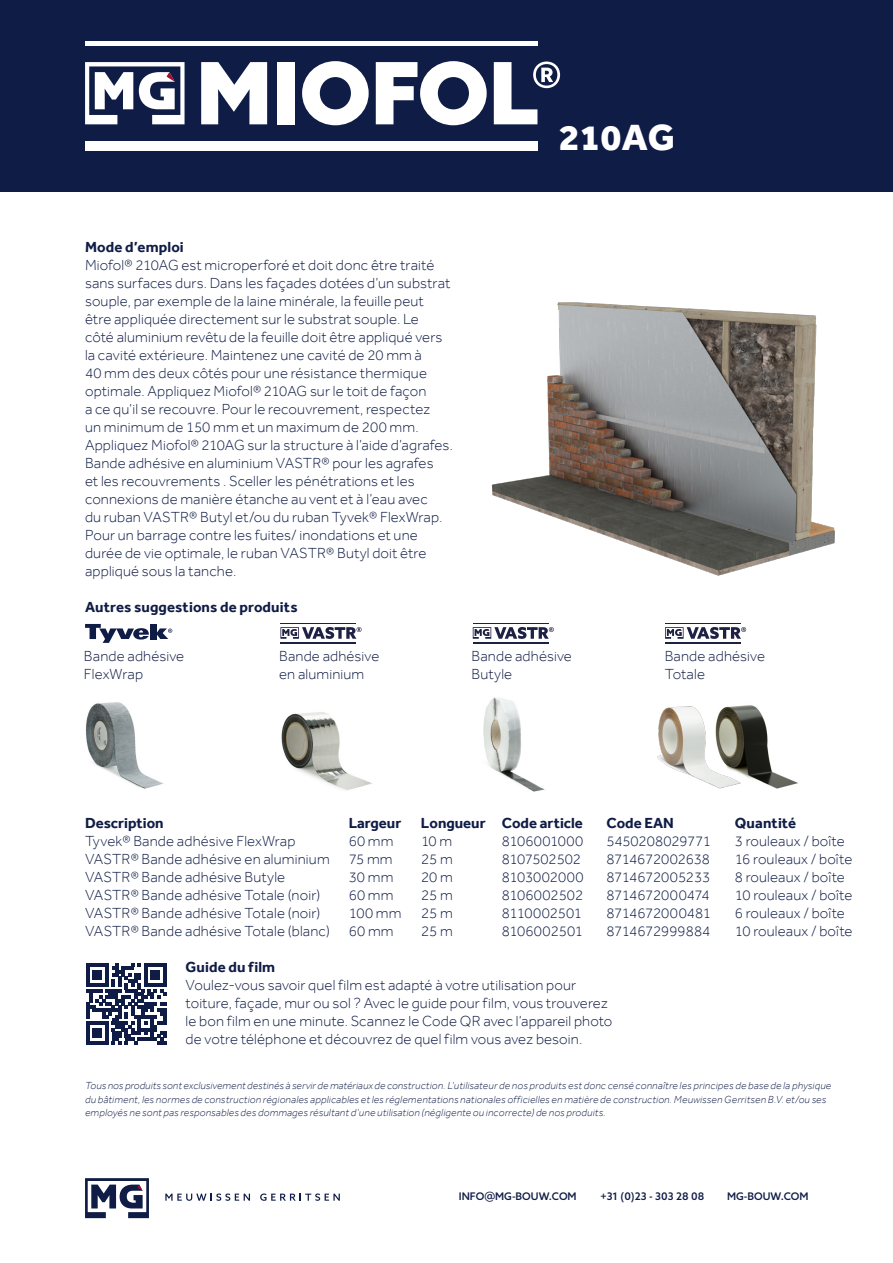
<style>
.page{position:relative;width:893px;height:1263px;background:#fff}
.page>*{position:absolute;margin:0;border:0;box-sizing:border-box;transform-origin:0 0}
.t1{font:800 37.5px "Effra";color:#fff}
.t2{font:300 15px/18px "Effra";letter-spacing:.01em;color:#0f1c45}
.t3{font:700 15px "Effra";letter-spacing:.005em;color:#0f1c45}
.t4{font:300 15px "Effra";letter-spacing:-.01em;color:#0f1c45}
.t5{font:300 15px "Effra";letter-spacing:-.02em;color:#0f1c45}
.t6{font:300 15px "Effra";letter-spacing:-.015em;color:#0f1c45}
.t7{font:italic 300 10.5px/13.5px "Effra";letter-spacing:.02em;color:#0f1c45}
.t8{font:500 10.5px "Azo Sans";color:#0f1c45}
.s1{font-size:13.5px}
</style>
<div class="page">
<div style="left:0;top:0;width:893px;height:191px;background:#0f1c45"></div>
<svg style="left:201px;top:62px;width:66px;height:62px"></svg>
<div style="left:277px;top:62px;width:18px;height:62px;background:#fff"></div>
<svg style="left:302px;top:61px;width:67px;height:64px"></svg>
<svg style="left:376px;top:61px;width:111px;height:64px"></svg>
<svg style="left:494px;top:62px;width:66px;height:62px"></svg>
<div style="left:85px;top:141px;width:452px;height:9px;background:#fff"></div>
<hr style="left:85px;top:41px;width:452px;height:4px;background:#fff">
<svg style="left:85px;top:62px;width:100px;height:62px"></svg>
<svg style="left:86px;top:963px;width:81px;height:81px"></svg>
<hr style="left:86px;top:1041px;width:23px;height:3px;background:#0f1c45">
<div style="left:92px;top:1028px;width:10px;height:10px;background:#0f1c45"></div>
<img style="left:491px;top:302px;width:344px;height:274px">
<svg style="left:165px;top:1193px;width:85px;height:8px"></svg>
<svg style="left:260px;top:1193px;width:80px;height:8px"></svg>
<svg style="left:85px;top:1178px;width:64px;height:40px"></svg>
<img style="left:746px;top:705px;width:52px;height:84px">
<img style="left:483px;top:697px;width:62px;height:95px">
<img style="left:86px;top:702px;width:77px;height:87px">
<img style="left:657px;top:705px;width:89px;height:84px">
<svg style="left:280px;top:627px;width:82px;height:12px"></svg>
<hr style="left:280px;top:642px;width:76px;height:2px;background:#1d2143">
<hr style="left:280px;top:623px;width:76px;height:1px;background:#1d2143">
<svg style="left:85px;top:624px;width:64px;height:19px"></svg>
<div style="left:150px;top:624px;width:6px;height:15px;background:#0f1c45"></div>
<svg style="left:156px;top:628px;width:16px;height:11px"></svg>
<svg style="left:473px;top:627px;width:81px;height:12px"></svg>
<hr style="left:473px;top:642px;width:76px;height:2px;background:#1d2143">
<hr style="left:473px;top:623px;width:76px;height:1px;background:#1d2143">
<svg style="left:665px;top:627px;width:81px;height:12px"></svg>
<hr style="left:665px;top:642px;width:76px;height:2px;background:#1d2143">
<hr style="left:665px;top:623px;width:76px;height:1px;background:#1d2143">
<img style="left:281px;top:712px;width:91px;height:78px">
<p class="t3" style="left:85px;top:238px;width:100px">Mode d’emploi</p>
<p class="t2" style="left:85px;top:256px;width:369px">Miofol® 210AG est microperforé et doit donc être traité sans surfaces durs. Dans les façades dotées d’un substrat souple, par exemple de la laine minérale, la feuille peut être appliquée directement sur le substrat souple. Le<br>côté aluminium revêtu de la feuille doit être appliqué vers la cavité extérieure. Maintenez une cavité de 20 mm à<br>40 mm des deux côtés pour une résistance thermique optimale. Appliquez Miofol® 210AG sur le toit de façon<br>a ce qu’il se recouvre. Pour le recouvrement, respectez<br>un minimum de 150 mm et un maximum de 200 mm.<br>Appliquez Miofol® 210AG sur la structure à l’aide d’agrafes.<br>Bande adhésive en aluminium VASTR® pour les agrafes<br>et les recouvrements . Sceller les pénétrations et les connexions de manière étanche au vent et à l’eau avec<br>du ruban VASTR® Butyl et/ou du ruban Tyvek® FlexWrap.<br>Pour un barrage contre les fuites/ inondations et une durée de vie optimale, le ruban VASTR® Butyl doit être appliqué sous la tanche.</p>
<h1 class="t1" style="left:559px;top:115px;width:118px">210AG</h1>
<p class="t3" style="left:85px;top:598px;width:214px">Autres suggestions de produits</p>
<p class="t2" style="left:279px;top:647px;width:102px">Bande adhésive en aluminium</p>
<p class="t2" style="left:472px;top:647px;width:102px">Bande adhésive<br>Butyle</p>
<p class="t2" style="left:84px;top:647px;width:102px">Bande adhésive<br>FlexWrap</p>
<p class="t2" style="left:665px;top:647px;width:102px">Bande adhésive<br>Totale</p>
<p class="t3" style="left:85px;top:814px;width:80px">Description</p>
<p class="t3" style="left:349px;top:814px;width:54px">Largeur</p>
<p class="t3" style="left:421px;top:814px;width:164px">Longueur Code article</p>
<p class="t3" style="left:606px;top:814px;width:69px">Code EAN</p>
<p class="t3" style="left:735px;top:814px;width:63px">Quantité</p>
<p class="t2" style="left:85px;top:832px;width:212px">Tyvek® Bande adhésive FlexWrap</p>
<p class="t2" style="left:349px;top:832px;width:46px">60 mm</p>
<p class="t2" style="left:421px;top:832px;width:33px">10 m</p>
<p class="t2" style="left:502px;top:832px;width:83px">8106001000</p>
<p class="t2" style="left:606px;top:832px;width:106px">5450208029771</p>
<p class="t2" style="left:735px;top:832px;width:112px">3 rouleaux / boîte</p>
<p class="t2" style="left:85px;top:850px;width:246px">VASTR® Bande adhésive en aluminium</p>
<p class="t2" style="left:349px;top:850px;width:45px">75 mm</p>
<p class="t2" style="left:421px;top:850px;width:33px">25 m</p>
<p class="t4" style="left:502px;top:850px;width:81px">8107502502</p>
<p class="t6" style="left:606px;top:850px;width:105px">8714672002638</p>
<p class="t2" style="left:735px;top:850px;width:119px">16 rouleaux / boîte</p>
<p class="t2" style="left:85px;top:868px;width:202px">VASTR® Bande adhésive Butyle</p>
<p class="t2" style="left:349px;top:868px;width:46px">30 mm</p>
<p class="t2" style="left:421px;top:868px;width:33px">20 m</p>
<p class="t2" style="left:502px;top:868px;width:83px">8103002000</p>
<p class="t5" style="left:606px;top:868px;width:105px">8714672005233</p>
<p class="t2" style="left:735px;top:868px;width:112px">8 rouleaux / boîte</p>
<p class="t2" style="left:85px;top:886px;width:237px">VASTR® Bande adhésive Totale (noir)</p>
<p class="t2" style="left:349px;top:886px;width:46px">60 mm</p>
<p class="t2" style="left:421px;top:886px;width:33px">25 m</p>
<p class="t2" style="left:502px;top:886px;width:83px">8106002502</p>
<p class="t5" style="left:606px;top:886px;width:105px">8714672000474</p>
<p class="t2" style="left:735px;top:886px;width:119px">10 rouleaux / boîte</p>
<p class="t2" style="left:85px;top:904px;width:237px">VASTR® Bande adhésive Totale (noir)</p>
<p class="t2" style="left:349px;top:904px;width:54px">100 mm</p>
<p class="t2" style="left:421px;top:904px;width:33px">25 m</p>
<p class="t4" style="left:502px;top:904px;width:82px">8110002501</p>
<p class="t4" style="left:606px;top:904px;width:106px">8714672000481</p>
<p class="t2" style="left:735px;top:904px;width:112px">6 rouleaux / boîte</p>
<p class="t2" style="left:85px;top:922px;width:246px">VASTR® Bande adhésive Totale (blanc)</p>
<p class="t2" style="left:349px;top:922px;width:46px">60 mm</p>
<p class="t2" style="left:421px;top:922px;width:33px">25 m</p>
<p class="t2" style="left:502px;top:922px;width:83px">8106002501</p>
<p class="t2" style="left:606px;top:922px;width:105px">8714672999884</p>
<p class="t2" style="left:735px;top:922px;width:119px">10 rouleaux / boîte</p>
<p class="t3" style="left:186px;top:958px;width:91px">Guide du film</p>
<p class="t2" style="left:186px;top:976px;width:428px">Voulez-vous savoir quel film est adapté à votre utilisation pour toiture, façade, mur ou sol ? Avec le guide pour film, vous trouverez le bon film en une minute. Scannez le Code QR avec l’appareil photo de votre téléphone et découvrez de quel film vous avez besoin.</p>
<p class="t7" style="left:85px;top:1079px;width:748px">Tous nos produits sont exclusivement destinés à servir de matériaux de construction. L’utilisateur de nos produits est donc censé connaître les principes de base de la physique du bâtiment, les normes de construction régionales applicables et les réglementations nationales officielles en matière de construction. Meuwissen Gerritsen B.V. et/ou ses employés ne sont pas responsables des dommages résultant d’une utilisation (négligente ou incorrecte) de nos produits.</p>
<p class="t8" style="left:459px;top:1190px;width:119px">INFO<span class="s1">@</span>MG-BOUW.COM</p>
<p class="t8" style="left:600px;top:1190px;width:105px">+31 (0)23 - 303 28 08</p>
<p class="t8" style="left:727px;top:1190px;width:83px">MG-BOUW.COM</p>
</div>
